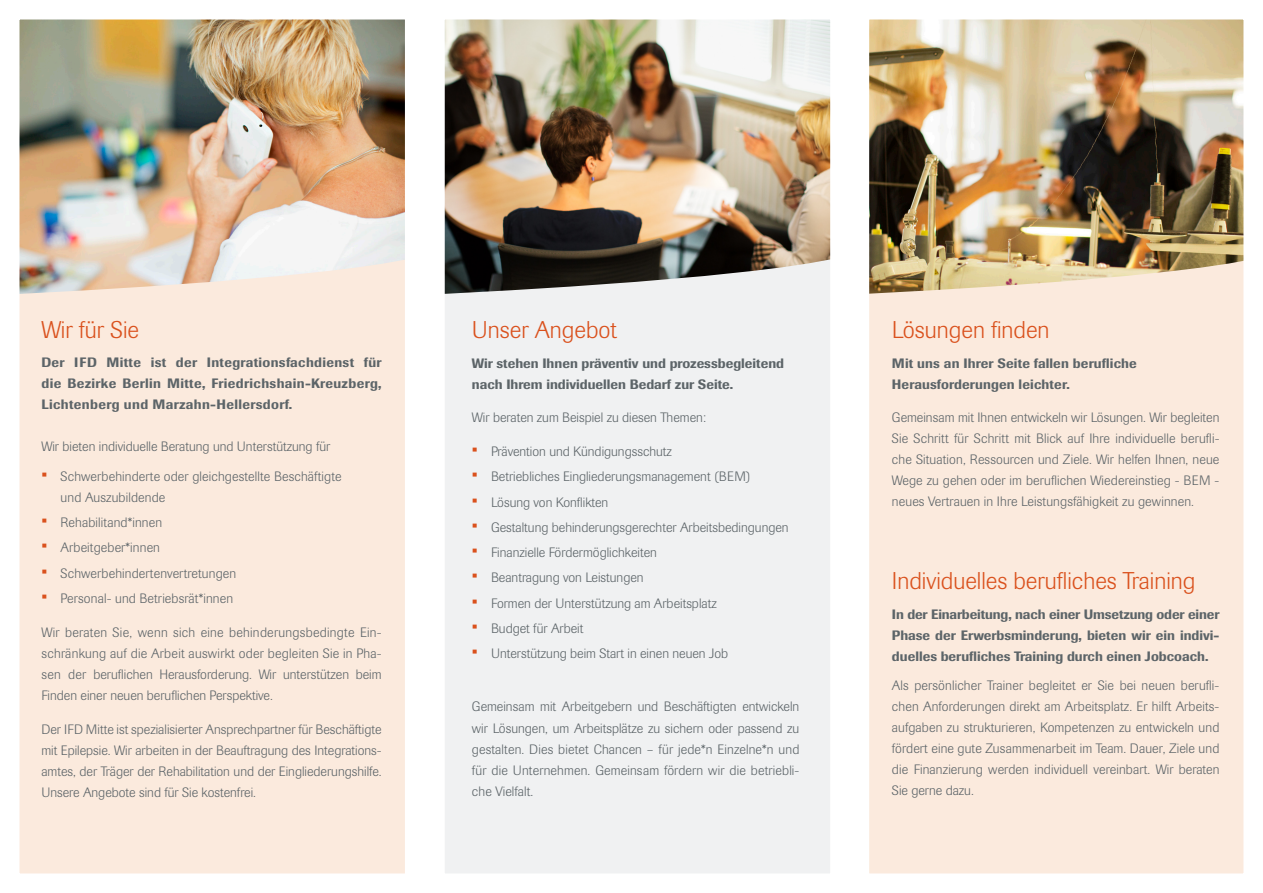
<style>
.page{position:relative;width:1263px;height:893px;background:#fff}
.page>*{position:absolute;margin:0;border:0;box-sizing:border-box;transform-origin:0 0}
.t1{font:300 24px "Imago";color:#da511d}
.t2{font:300 13.5px/21px "Imago";color:#5c6468;text-align:justify}
.t3{font:500 13.5px/21px "Imago";color:#5c6468;text-align:justify}
.s1{font-size:18px;color:#da511d}
</style>
<div class="page">
<img style="left:21px;top:21px;width:382px;height:236px">
<img style="left:871px;top:21px;width:371px;height:236px">
<img style="left:446px;top:21px;width:383px;height:236px">
<div style="left:21px;top:257px;width:382px;height:615px;background:#fbeadd"></div>
<div style="left:871px;top:257px;width:371px;height:615px;background:#fbeadd"></div>
<div style="left:446px;top:257px;width:383px;height:615px;background:#f0f1f2"></div>
<div style="left:850px;top:0;width:413px;height:893px;border:20px solid #fff"></div>
<div style="left:0;top:0;width:424px;height:893px;border:20px solid #fff"></div>
<div style="left:0;top:0;width:1263px;height:14px;background:#fff"></div>
<div style="left:0;top:885px;width:1263px;height:8px;background:#fff"></div>
<h1 class="t1" style="left:41px;top:316px;width:99px">Wir für Sie</h1>
<p class="t3" style="left:41px;top:352px;width:342px">Der IFD Mitte ist der Integrationsfachdienst für die Bezirke Berlin Mitte, Friedrichshain-Kreuzberg, Lichtenberg und Marzahn-Hellersdorf.</p>
<p class="t2" style="left:41px;top:436px;width:290px">Wir bieten individuelle Beratung und Unterstützung für</p>
<p class="t2" style="left:61px;top:466px;width:283px;text-indent:-19px"><span class="s1">•</span> Schwerbehinderte oder gleichgestellte Beschäftigte und Auszubildende</p>
<p class="t2" style="left:41px;top:512px;width:122px"><span class="s1">•</span> Rehabilitand*innen</p>
<p class="t2" style="left:41px;top:537px;width:120px"><span class="s1">•</span> Arbeitgeber*innen</p>
<p class="t2" style="left:41px;top:563px;width:196px"><span class="s1">•</span> Schwerbehindertenvertretungen</p>
<p class="t2" style="left:41px;top:588px;width:193px"><span class="s1">•</span> Personal- und Betriebsrät*innen</p>
<p class="t2" style="left:41px;top:622px;width:342px">Wir beraten Sie, wenn sich eine behinderungsbedingte Ein&shy;schränkung auf die Arbeit auswirkt oder begleiten Sie in Pha&shy;sen der beruflichen Herausforderung. Wir unterstützen beim Finden einer neuen beruflichen Perspektive.</p>
<p class="t2" style="left:41px;top:718px;width:342px">Der IFD Mitte ist spezialisierter Ansprechpartner für Beschäftigte mit Epilepsie. Wir arbeiten in der Beauftragung des Integrations&shy;amtes, der Träger der Rehabilitation und der Eingliederungshilfe.<br>Unsere Angebote sind für Sie kostenfrei.</p>
<h1 class="t1" style="left:472px;top:316px;width:147px">Unser Angebot</h1>
<p class="t3" style="left:472px;top:352px;width:314px">Wir stehen Ihnen präventiv und prozessbegleitend nach Ihrem individuellen Bedarf zur Seite.</p>
<p class="t2" style="left:472px;top:407px;width:236px">Wir beraten zum Beispiel zu diesen Themen:</p>
<p class="t2" style="left:472px;top:441px;width:201px"><span class="s1">•</span> Prävention und Kündigungsschutz</p>
<p class="t2" style="left:472px;top:466px;width:280px"><span class="s1">•</span> Betriebliches Eingliederungsmanagement (BEM)</p>
<p class="t2" style="left:472px;top:492px;width:138px"><span class="s1">•</span> Lösung von Konflikten</p>
<p class="t2" style="left:472px;top:517px;width:318px"><span class="s1">•</span> Gestaltung behinderungsgerechter Arbeitsbedingungen</p>
<p class="t2" style="left:472px;top:542px;width:187px"><span class="s1">•</span> Finanzielle Fördermöglichkeiten</p>
<p class="t2" style="left:472px;top:567px;width:173px"><span class="s1">•</span> Beantragung von Leistungen</p>
<p class="t2" style="left:472px;top:593px;width:246px"><span class="s1">•</span> Formen der Unterstützung am Arbeitsplatz</p>
<p class="t2" style="left:472px;top:618px;width:113px"><span class="s1">•</span> Budget für Arbeit</p>
<p class="t2" style="left:472px;top:643px;width:258px"><span class="s1">•</span> Unterstützung beim Start in einen neuen Job</p>
<p class="t2" style="left:472px;top:696px;width:329px">Gemeinsam mit Arbeitgebern und Beschäftigten entwickeln wir Lösungen, um Arbeitsplätze zu sichern oder passend zu gestalten. Dies bietet Chancen – für jede*n Einzelne*n und für die Unternehmen. Gemeinsam fördern wir die betriebli&shy;che Vielfalt.</p>
<h1 class="t1" style="left:892px;top:316px;width:159px">Lösungen finden</h1>
<p class="t3" style="left:892px;top:352px;width:246px">Mit uns an Ihrer Seite fallen berufliche<br>Herausforderungen leichter.</p>
<p class="t2" style="left:892px;top:407px;width:329px">Gemeinsam mit Ihnen entwickeln wir Lösungen. Wir begleiten Sie Schritt für Schritt mit Blick auf Ihre individuelle berufli&shy;che Situation, Ressourcen und Ziele. Wir helfen Ihnen, neue Wege zu gehen oder im beruflichen Wiedereinstieg - BEM - neues Vertrauen in Ihre Leistungsfähigkeit zu gewinnen.</p>
<h1 class="t1" style="left:892px;top:567px;width:305px">Individuelles berufliches Training</h1>
<p class="t3" style="left:892px;top:603px;width:329px">In der Einarbeitung, nach einer Umsetzung oder einer Phase der Erwerbsminderung, bieten wir ein indivi&shy;duelles berufliches Training durch einen Jobcoach.</p>
<p class="t2" style="left:892px;top:675px;width:329px">Als persönlicher Trainer begleitet er Sie bei neuen berufli&shy;chen Anforderungen direkt am Arbeitsplatz. Er hilft Arbeits&shy;aufgaben zu strukturieren, Kompetenzen zu entwickeln und fördert eine gute Zusammenarbeit im Team. Dauer, Ziele und die Finanzierung werden individuell vereinbart. Wir beraten Sie gerne dazu.</p>
</div>
